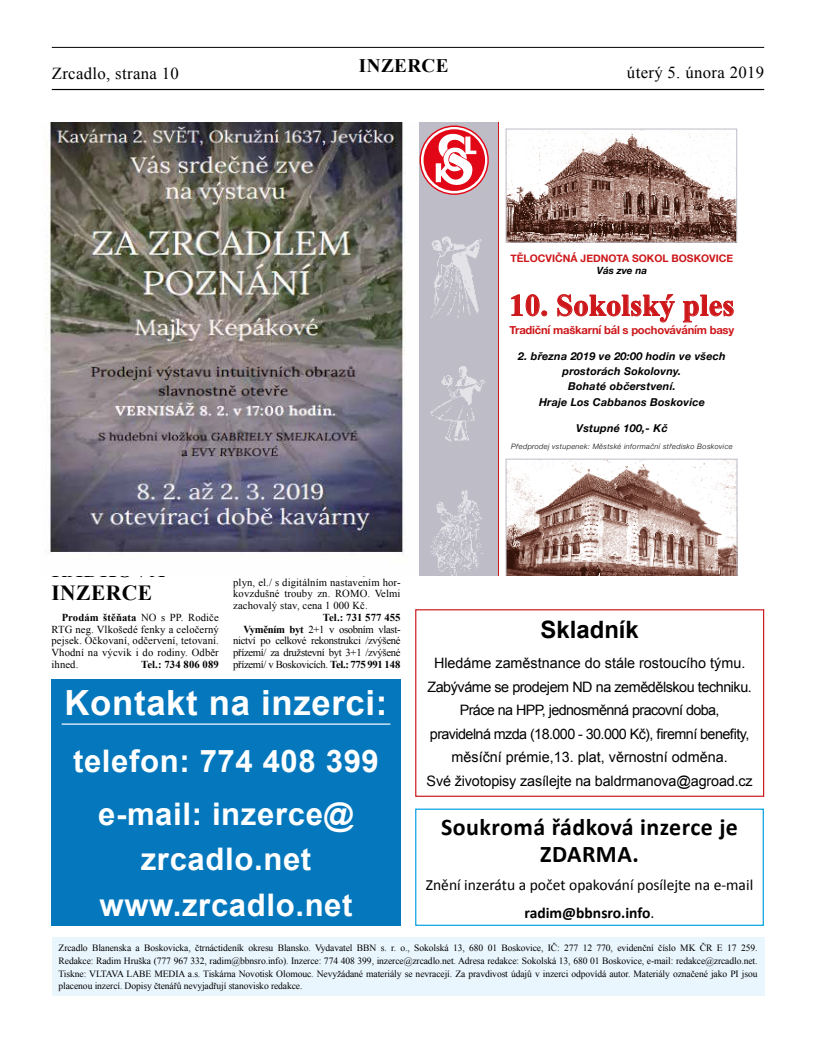
<style>
.page{position:relative;width:815px;height:1063px;background:#fff}
.page>*{position:absolute;margin:0;border:0;box-sizing:border-box;transform-origin:0 0}
.t1{font:700 34.75px "Arial";letter-spacing:.02em;color:#fff}
.t2{font:700 31.12px/52.2px "Arial";letter-spacing:.02em;color:#fff;text-align:center}
.t3{font:700 30.38px "Times New Roman";letter-spacing:.01em;color:#cd171a}
.t4{font:700 23.88px/27.8px "Calibri";letter-spacing:.02em;color:#000;text-align:center}
.t5{font:700 23.88px "Arial";color:#000}
.t6{font:700 21.5px/22.8px "Times New Roman";letter-spacing:.02em;color:#000}
.t7{font:700 19.12px "Times New Roman";letter-spacing:.02em;color:#000}
.t8{font:16.75px "Times New Roman";letter-spacing:.02em;color:#000}
.t9{font:15.5px/27.8px "Calibri";color:#000;text-align:center}
.t10{font:14.38px/23.5px "Arial";letter-spacing:-.01em;color:#000;text-align:center}
.t11{font:700 11.25px "Helvetica Neue";letter-spacing:-.02em;color:#cd171a}
.t12{font:italic 700 10.88px/15.1px "Helvetica Neue";letter-spacing:.02em;color:#000;text-align:center}
.t13{font:10.62px/11.8px "Times New Roman";letter-spacing:-.03em;color:#000;text-align:justify}
.t14{font:700 10.62px "Times New Roman";letter-spacing:.01em;color:#000}
.t15{font:700 10.38px "Helvetica Neue";color:#cd171a}
.t16{font:italic 700 10px "Helvetica Neue";color:#000}
.t17{font:9.62px/12.8px "Times New Roman";letter-spacing:-.01em;color:#000;text-align:justify}
.t18{font:italic 300 7.38px "Helvetica Neue";letter-spacing:.05em;color:#000}
.s1{font-weight:700}
</style>
<div class="page">
<div style="left:52px;top:938px;width:712px;height:58px;background:#eaf6fe"></div>
<hr style="left:52px;top:89px;width:712px;height:1px;background:#000">
<hr style="left:52px;top:47px;width:712px;height:1px;background:#000">
<div style="left:51px;top:680px;width:350px;height:246px;background:#0578bd"></div>
<hr style="left:62px;top:724px;width:328px;height:1px;background:#fff">
<div style="left:415px;top:809px;width:349px;height:117px;border:1px solid #009fe3"></div>
<div style="left:419px;top:122px;width:79px;height:454px;background:#bebdc7"></div>
<img style="left:508px;top:131px;width:227px;height:109px">
<div style="left:506px;top:129px;width:231px;height:113px;border:1px solid #bebdc7"></div>
<hr style="left:498px;top:122px;width:1px;height:454px;background:#cd171a">
<svg style="left:506px;top:459px;width:231px;height:117px"></svg>
<img style="left:431px;top:236px;width:51px;height:82px">
<img style="left:430px;top:366px;width:56px;height:76px">
<img style="left:430px;top:490px;width:53px;height:86px">
<svg style="left:419px;top:125px;width:68px;height:68px"></svg>
<svg style="left:511px;top:294px;width:37px;height:23px"></svg>
<svg style="left:557px;top:294px;width:118px;height:29px"></svg>
<svg style="left:683px;top:295px;width:51px;height:28px"></svg>
<div style="left:415px;top:609px;width:349px;height:188px;border:1px solid #cd171a"></div>
<img style="left:45px;top:122px;width:360px;height:432px">
<h3 class="t8" style="left:52px;top:62px;width:129px">Zrcadlo, strana 10</h3>
<h3 class="t7" style="left:359px;top:52px;width:91px">INZERCE</h3>
<h3 class="t8" style="left:627px;top:61px;width:139px">úterý 5. února 2019</h3>
<p class="t15" style="left:511px;top:250px;width:224px">TĚLOCVIČNÁ JEDNOTA SOKOL BOSKOVICE</p>
<p class="t16" style="left:597px;top:263px;width:52px">Vás zve na</p>
<h3 class="t3" style="left:510px;top:284px;width:226px">10. Sokolský ples</h3>
<p class="t11" style="left:510px;top:321px;width:226px">Tradiční maškarní bál s pochováváním basy</p>
<p class="t12" style="left:518px;top:349px;width:209px">2. března 2019 ve 20:00 hodin ve všech prostorách Sokolovny.<br>Bohaté občerstvení.<br>Hraje Los Cabbanos Boskovice</p>
<p class="t12" style="left:576px;top:420px;width:93px">Vstupné 100,- Kč</p>
<p class="t18" style="left:511px;top:441px;width:223px">Předprodej vstupenek: Městské informační středisko Boskovice</p>
<h3 class="t6" style="left:51px;top:558px;width:115px">ŘÁDKOVÁ<br>INZERCE</h3>
<p class="t13" style="left:51px;top:611px;width:169px;text-indent:10px"><span class="s1">Prodám štěňata</span> NO s PP. Rodiče RTG neg. Vlkošedé fenky a celočerný pejsek. Očkovaní, odčervení, tetovaní.<br>Vhodní na výcvik i do rodiny. Odběr ihned.</p>
<p class="t14" style="left:141px;top:657px;width:79px">Tel.: 734 806 089</p>
<p class="t13" style="left:233px;top:576px;width:169px">plyn, el./ s digitálním nastavením hor&shy;kovzdušné trouby zn. ROMO. Velmi zachovalý stav, cena 1 000 Kč.</p>
<p class="t13" style="left:233px;top:611px;width:169px;text-align:right"><span class="s1">Tel.: 731 577 455<br>Vyměním byt</span> 2+1 v osobním vlast&shy;nictví po celkové rekonstrukci /zvýšené přízemí/ za družstevní byt 3+1 /zvýšené přízemí/ v Boskovicích. <span class="s1">Tel.: 775 991 148</span></p>
<h1 class="t1" style="left:65px;top:680px;width:324px">Kontakt na inzerci:</h1>
<h2 class="t2" style="left:73px;top:736px;width:307px">telefon: 774 408 399 e-mail: inzerce@</h2>
<h2 class="t2" style="left:99px;top:838px;width:255px;line-height:45.5px">zrcadlo.net www.zrcadlo.net</h2>
<h3 class="t5" style="left:540px;top:614px;width:100px">Skladník</h3>
<p class="t10" style="left:427px;top:652px;width:328px">Hledáme zaměstnance do stále rostoucího týmu.<br>Zabýváme se prodejem ND na zemědělskou techniku.<br>Práce na HPP, jednosměnná pracovní doba,<br>pravidelná mzda (18.000 - 30.000 Kč), firemní benefity, měsíční prémie,13. plat, věrnostní odměna.<br>Své životopisy zasílejte na baldrmanova@agroad.cz</p>
<h3 class="t4" style="left:441px;top:812px;width:298px">Soukromá řádková inzerce je<br>ZDARMA.</h3>
<h3 class="t9" style="left:426px;top:871px;width:329px">Znění inzerátu a počet opakování posílejte na e-mail <span class="s1">radim@bbnsro.info</span>.</h3>
<p class="t17" style="left:59px;top:941px;width:700px">Zrcadlo Blanenska a Boskovicka, čtrnáctideník okresu Blansko. Vydavatel BBN s. r. o., Sokolská 13, 680 01 Boskovice, IČ: 277 12 770, evidenční číslo MK ČR E 17 259.<br>Redakce: Radim Hruška (777 967 332, radim@bbnsro.info). Inzerce: 774 408 399, inzerce@zrcadlo.net. Adresa redakce: Sokolská 13, 680 01 Boskovice, e-mail: redakce@zrcadlo.net.<br>Tiskne: VLTAVA LABE MEDIA a.s. Tiskárna Novotisk Olomouc. Nevyžádané materiály se nevracejí. Za pravdivost údajů v inzerci odpovídá autor. Materiály označené jako PI jsou placenou inzercí. Dopisy čtenářů nevyjadřují stanovisko redakce.</p>
</div>
